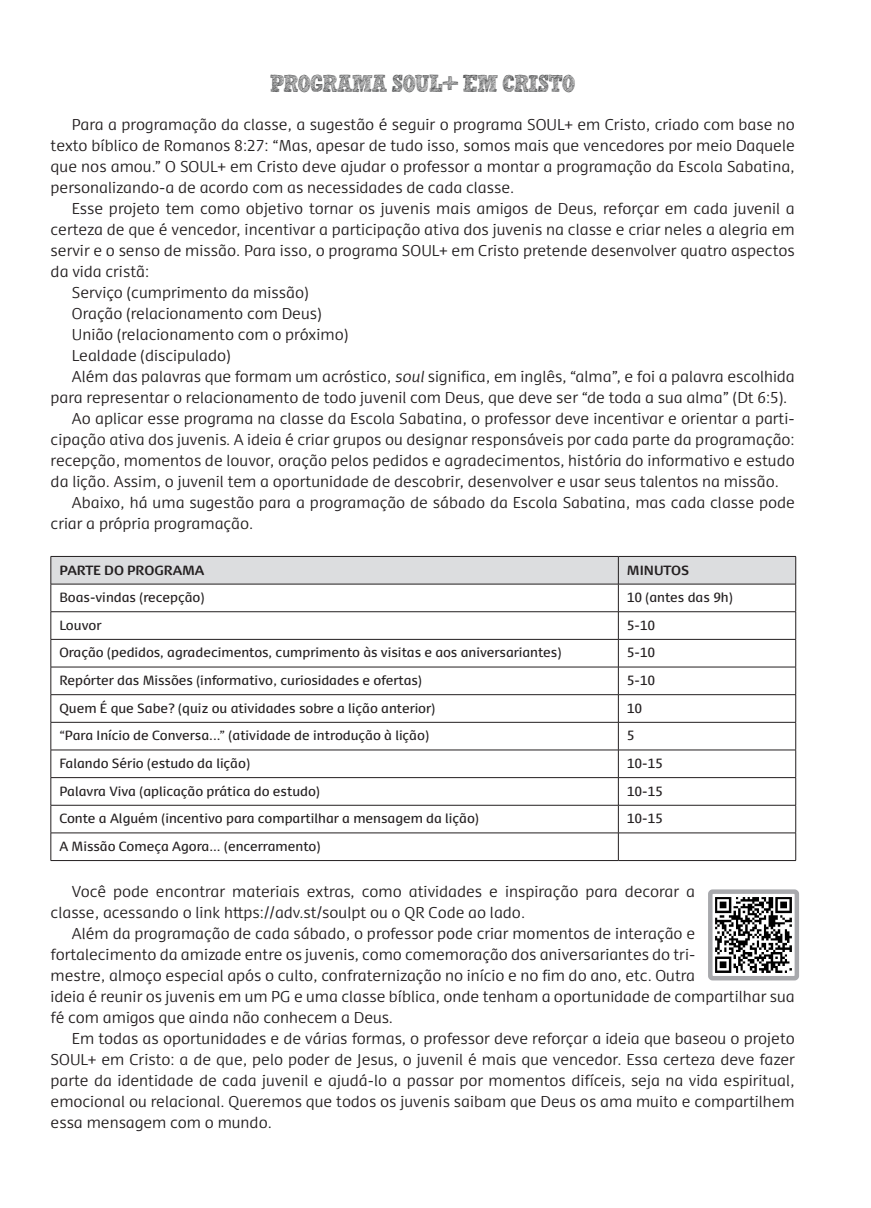
<style>
.page{position:relative;width:871px;height:1208px;background:#fff}
.page>*{position:absolute;margin:0;border:0;box-sizing:border-box;transform-origin:0 0}
._4_Resumo_da_Licao{font:24.75px "Hand Scribble Sketch Rock";letter-spacing:-.02em;color:#4b4c4d}
._6_Texto{font:300 15px/21px "Dancer Pro";color:#231f20;text-align:justify}
.texto_tabela{font:12.75px "Dancer Pro";color:#231f20}
.texto_tabela-2{font:700 12.75px "Dancer Pro";letter-spacing:-.005em;color:#231f20}
.s1{font-style:italic}
</style>
<div class="page">
<svg style="left:51px;top:556px;width:745px;height:304px"></svg>
<hr style="left:51px;top:860px;width:567px;height:1px;background:#231f20">
<hr style="left:618px;top:860px;width:178px;height:1px;background:#231f20">
<img style="left:715px;top:897px;width:77px;height:76px">
<div style="left:708px;top:889px;width:91px;height:91px;border:4px solid #a8a9ad;border-radius:2px"></div>
<p class="_4_Resumo_da_Licao" style="left:270px;top:64px;width:307px">PROGRAMA SOUL+ EM CRISTO</p>
<p class="_6_Texto" style="left:51px;top:113px;width:746px;text-indent:21px">Para a programação da classe, a sugestão é seguir o programa SOUL+ em Cristo, criado com base no texto bíblico de Romanos 8:27: “Mas, apesar de tudo isso, somos mais que vencedores por meio Daquele que nos amou.” O SOUL+ em Cristo deve ajudar o professor a montar a programação da Escola Sabatina, personalizando-a de acordo com as necessidades de cada classe.</p>
<p class="_6_Texto" style="left:51px;top:197px;width:746px;text-indent:21px">Esse projeto tem como objetivo tornar os juvenis mais amigos de Deus, reforçar em cada juvenil a certeza de que é vencedor, incentivar a participação ativa dos juvenis na classe e criar neles a alegria em servir e o senso de missão. Para isso, o programa SOUL+ em Cristo pretende desenvolver quatro aspectos da vida cristã:</p>
<p class="_6_Texto" style="left:72px;top:281px;width:238px">Serviço (cumprimento da missão)</p>
<p class="_6_Texto" style="left:72px;top:302px;width:251px">Oração (relacionamento com Deus)</p>
<p class="_6_Texto" style="left:72px;top:323px;width:278px">União (relacionamento com o próximo)</p>
<p class="_6_Texto" style="left:72px;top:344px;width:160px">Lealdade (discipulado)</p>
<p class="_6_Texto" style="left:51px;top:365px;width:746px;text-indent:21px">Além das palavras que formam um acróstico, <span class="s1">soul</span> significa, em inglês, “alma”, e foi a palavra escolhida para representar o relacionamento de todo juvenil com Deus, que deve ser “de toda a sua alma” (Dt 6:5).</p>
<p class="_6_Texto" style="left:51px;top:407px;width:746px;text-indent:21px">Ao aplicar esse programa na classe da Escola Sabatina, o professor deve incentivar e orientar a parti&shy;cipação ativa dos juvenis. A ideia é criar grupos ou designar responsáveis por cada parte da programação: recepção, momentos de louvor, oração pelos pedidos e agradecimentos, história do informativo e estudo da lição. Assim, o juvenil tem a oportunidade de descobrir, desenvolver e usar seus talentos na missão.</p>
<p class="_6_Texto" style="left:51px;top:491px;width:746px;text-indent:21px">Abaixo, há uma sugestão para a programação de sábado da Escola Sabatina, mas cada classe pode criar a própria programação.</p>
<p class="texto_tabela-2" style="left:59px;top:560px;width:147px">PARTE DO PROGRAMA</p>
<p class="texto_tabela-2" style="left:627px;top:560px;width:64px">MINUTOS</p>
<p class="texto_tabela" style="left:59px;top:588px;width:147px">Boas-vindas (recepção)</p>
<p class="texto_tabela" style="left:627px;top:588px;width:107px">10 (antes das 9h)</p>
<p class="texto_tabela" style="left:59px;top:616px;width:44px">Louvor</p>
<p class="texto_tabela" style="left:627px;top:616px;width:30px">5-10</p>
<p class="texto_tabela" style="left:59px;top:644px;width:504px">Oração (pedidos, agradecimentos, cumprimento às visitas e aos aniversariantes)</p>
<p class="texto_tabela" style="left:627px;top:644px;width:30px">5-10</p>
<p class="texto_tabela" style="left:59px;top:671px;width:364px">Repórter das Missões (informativo, curiosidades e ofertas)</p>
<p class="texto_tabela" style="left:627px;top:671px;width:30px">5-10</p>
<p class="texto_tabela" style="left:59px;top:699px;width:377px">Quem É que Sabe? (quiz ou atividades sobre a lição anterior)</p>
<p class="texto_tabela" style="left:627px;top:699px;width:17px">10</p>
<p class="texto_tabela" style="left:59px;top:727px;width:371px">“Para Início de Conversa...” (atividade de introdução à lição)</p>
<p class="texto_tabela" style="left:627px;top:727px;width:9px">5</p>
<p class="texto_tabela" style="left:59px;top:754px;width:192px">Falando Sério (estudo da lição)</p>
<p class="texto_tabela" style="left:627px;top:754px;width:38px">10-15</p>
<p class="texto_tabela" style="left:59px;top:782px;width:262px">Palavra Viva (aplicação prática do estudo)</p>
<p class="texto_tabela" style="left:627px;top:782px;width:38px">10-15</p>
<p class="texto_tabela" style="left:59px;top:810px;width:421px">Conte a Alguém (incentivo para compartilhar a mensagem da lição)</p>
<p class="texto_tabela" style="left:627px;top:810px;width:38px">10-15</p>
<p class="texto_tabela" style="left:59px;top:837px;width:263px">A Missão Começa Agora... (encerramento)</p>
<p class="_6_Texto" style="left:51px;top:880px;width:646px;text-indent:21px">Você pode encontrar materiais extras, como atividades e inspiração para decorar a classe, acessando o link https://adv.st/soulpt ou o QR Code ao lado.</p>
<p class="_6_Texto" style="left:51px;top:922px;width:746px;text-align:left;text-indent:21px">Além da programação de cada sábado, o professor pode criar momentos de interação e fortalecimento da amizade entre os juvenis, como comemoração dos aniversariantes do tri-<br>mestre, almoço especial após o culto, confraternização no início e no fim do ano, etc. Outra<br>ideia é reunir os juvenis em um PG e uma classe bíblica, onde tenham a oportunidade de compartilhar sua fé com amigos que ainda não conhecem a Deus.</p>
<p class="_6_Texto" style="left:51px;top:1027px;width:746px;text-indent:21px">Em todas as oportunidades e de várias formas, o professor deve reforçar a ideia que baseou o projeto SOUL+ em Cristo: a de que, pelo poder de Jesus, o juvenil é mais que vencedor. Essa certeza deve fazer parte da identidade de cada juvenil e ajudá-lo a passar por momentos difíceis, seja na vida espiritual, emocional ou relacional. Queremos que todos os juvenis saibam que Deus os ama muito e compartilhem essa mensagem com o mundo.</p>
</div>
